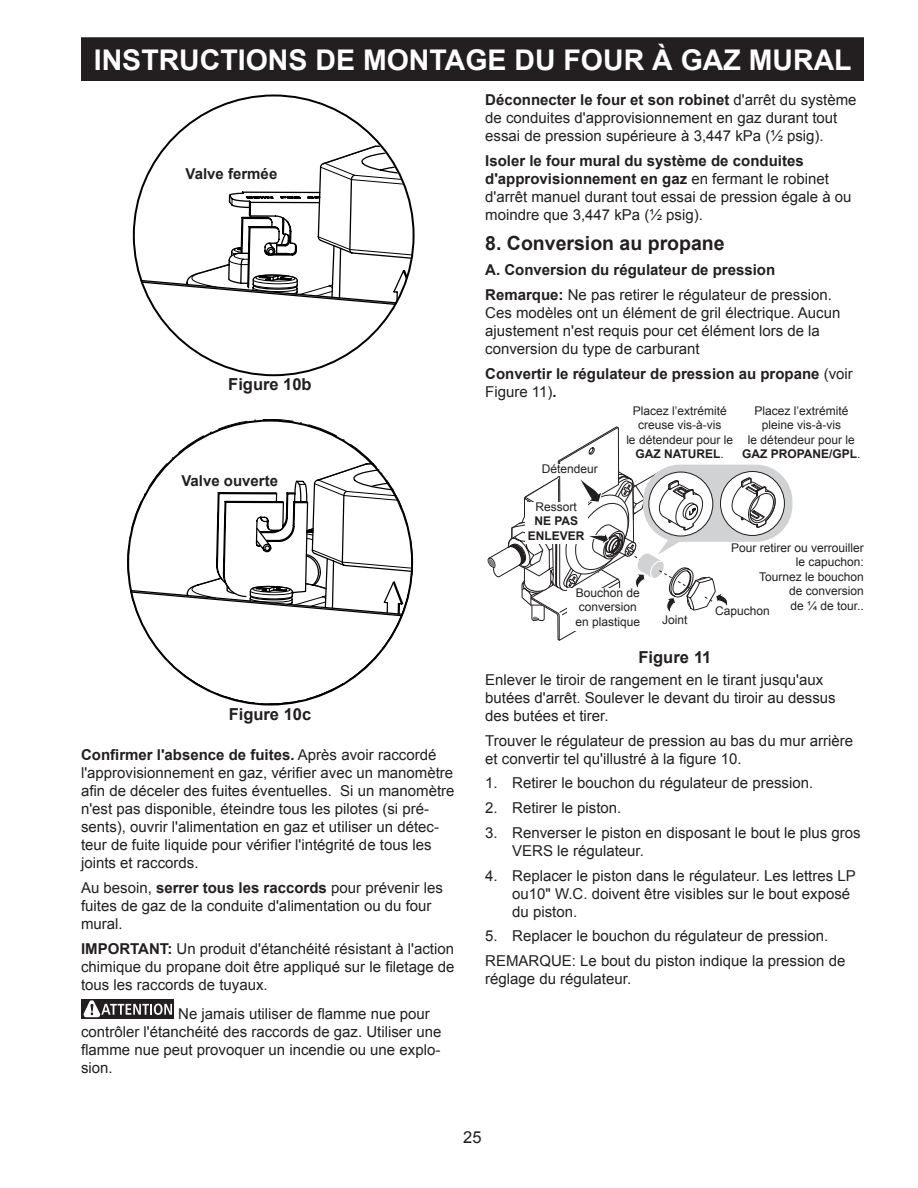
<style>
.page{position:relative;width:918px;height:1188px;background:#fff}
.page>*{position:absolute;margin:0;border:0;box-sizing:border-box;transform-origin:0 0}
.t1{font:700 28.5px "Arial";color:#fff}
.t2{font:700 19.5px "Arial";color:#231f20}
.t3{font:700 16.5px "Arial";color:#231f20}
.t4{font:16.5px "Arial";color:#231f20}
.t5{font:15px/18px "Arial";color:#231f20}
.t6{font:700 15px/24.8px "Arial";color:#231f20}
.t7{font:12px/14.4px "Arial";color:#231f20;text-align:center}
.t8{font:700 12px/14.4px "Arial";color:#231f20;text-align:center}
.s1{font-weight:700}
.s2{font-weight:400}
</style>
<div class="page">
<div style="left:82px;top:38px;width:781px;height:42px;background:#231f20"></div>
<div style="left:81px;top:37px;width:783px;height:44px;border:2px solid #231f20"></div>
<svg style="left:487px;top:426px;width:305px;height:215px"></svg>
<div style="left:81px;top:1000px;width:93px;height:19px;background:#231f20"></div>
<svg style="left:83px;top:1000px;width:89px;height:18px"></svg>
<svg style="left:134px;top:142px;width:279px;height:170px"></svg>
<svg style="left:127px;top:419px;width:245px;height:167px"></svg>
<svg style="left:129px;top:462px;width:284px;height:241px"></svg>
<div style="left:537px;top:464px;width:66px;height:12px;background:#fff"></div>
<div style="left:525px;top:502px;width:63px;height:42px;background:#fff"></div>
<div style="left:624px;top:403px;width:111px;height:59px;background:#fff"></div>
<div style="left:567px;top:588px;width:82px;height:43px;background:#fff"></div>
<div style="left:653px;top:615px;width:43px;height:11px;background:#fff"></div>
<div style="left:714px;top:606px;width:57px;height:9px;background:#fff"></div>
<div style="left:739px;top:402px;width:125px;height:59px;background:#fff"></div>
<h1 class="t1" style="left:94px;top:40px;width:759px">INSTRUCTIONS DE MONTAGE DU FOUR À GAZ MURAL</h1>
<p class="t6" style="left:186px;top:162px;width:93px">Valve fermée</p>
<p class="t3" style="left:228px;top:373px;width:85px">Figure 10b</p>
<p class="t6" style="left:181px;top:468px;width:98px">Valve ouverte</p>
<p class="t3" style="left:229px;top:704px;width:84px">Figure 10c</p>
<p class="t5" style="left:81px;top:746px;width:375px"><span class="s1">Confirmer l'absence de fuites.</span> Après avoir raccordé l'approvisionnement en gaz, vérifier avec un manomètre afin de déceler des fuites éventuelles. Si un manomètre n'est pas disponible, éteindre tous les pilotes (si pré&shy;sents), ouvrir l'alimentation en gaz et utiliser un détec&shy;teur de fuite liquide pour vérifier l'intégrité de tous les joints et raccords.</p>
<p class="t5" style="left:81px;top:879px;width:363px">Au besoin, <span class="s1">serrer tous les raccords</span> pour prévenir les fuites de gaz de la conduite d'alimentation ou du four mural.</p>
<p class="t5" style="left:81px;top:940px;width:375px;text-align:justify"><span class="s1">IMPORTANT:</span> Un produit d'étanchéité résistant à l'action chimique du propane doit être appliqué sur le filetage de tous les raccords de tuyaux.</p>
<p class="t5" style="left:81px;top:1005px;width:362px;text-indent:97px">Ne jamais utiliser de flamme nue pour contrôler l'étanchéité des raccords de gaz. Utiliser une flamme nue peut provoquer un incendie ou une explo&shy;sion.</p>
<p class="t5" style="left:485px;top:91px;width:373px"><span class="s1">Déconnecter le four et son robinet</span> d'arrêt du système de conduites d'approvisionnement en gaz durant tout essai de pression supérieure à 3,447 kPa (½ psig).</p>
<p class="t5" style="left:485px;top:152px;width:368px"><span class="s1">Isoler le four mural du système de conduites d'approvisionnement en gaz</span> en fermant le robinet d'arrêt manuel durant tout essai de pression égale à ou moindre que 3,447 kPa (½ psig).</p>
<h2 class="t2" style="left:485px;top:230px;width:241px">8. Conversion au propane</h2>
<p class="t6" style="left:485px;top:258px;width:348px">A. Conversion du régulateur de pression<br>Remarque: <span class="s2">Ne pas retirer le régulateur de pression.</span></p>
<p class="t5" style="left:485px;top:304px;width:357px">Ces modèles ont un élément de gril électrique. Aucun ajustement n'est requis pour cet élément lors de la conversion du type de carburant</p>
<p class="t6" style="left:485px;top:365px;width:369px;line-height:18px">Convertir le régulateur de pression au propane <span class="s2">(voir<br>Figure 11)</span>.</p>
<p class="t7" style="left:542px;top:462px;width:58px">Détendeur</p>
<p class="t7" style="left:536px;top:500px;width:43px">Ressort</p>
<p class="t8" style="left:528px;top:514px;width:58px">NE PAS<br>ENLEVER</p>
<p class="t7" style="left:626px;top:404px;width:108px">Placez l’extrémité creuse vis-à-vis<br>le détendeur pour le<br><span class="s1">GAZ NATUREL</span>.</p>
<p class="t7" style="left:742px;top:404px;width:120px">Placez l’extrémité pleine vis-à-vis<br>le détendeur pour le<br><span class="s1">GAZ PROPANE/GPL</span>.</p>
<p class="t7" style="left:576px;top:586px;width:66px;text-align:left">Bouchon de conversion en plastique</p>
<p class="t7" style="left:662px;top:613px;width:27px">Joint</p>
<p class="t7" style="left:731px;top:541px;width:134px;text-align:right">Pour retirer ou verrouiller le capuchon:<br>Tournez le bouchon<br>de conversion<br>de ¼ de tour..</p>
<p class="t7" style="left:715px;top:603px;width:56px">Capuchon</p>
<p class="t3" style="left:639px;top:646px;width:74px">Figure 11</p>
<p class="t5" style="left:485px;top:671px;width:352px">Enlever le tiroir de rangement en le tirant jusqu'aux butées d'arrêt. Soulever le devant du tiroir au dessus des butées et tirer.</p>
<p class="t5" style="left:485px;top:731px;width:369px">Trouver le régulateur de pression au bas du mur arrière et convertir tel qu'illustré à la figure 10.</p>
<p class="t5" style="left:485px;top:774px;width:329px">1. Retirer le bouchon du régulateur de pression.</p>
<p class="t5" style="left:485px;top:799px;width:138px">2. Retirer le piston.</p>
<p class="t5" style="left:512px;top:824px;width:350px;text-indent:-27px">3. Renverser le piston en disposant le bout le plus gros<br>VERS le régulateur.</p>
<p class="t5" style="left:512px;top:866px;width:345px;text-indent:-27px">4. Replacer le piston dans le régulateur. Les lettres LP ou10" W.C. doivent être visibles sur le bout exposé du piston.</p>
<p class="t5" style="left:485px;top:924px;width:362px;line-height:24.8px">5. Replacer le bouchon du régulateur de pression.<br>REMARQUE: Le bout du piston indique la pression de</p>
<p class="t5" style="left:485px;top:970px;width:147px">réglage du régulateur.</p>
<p class="t4" style="left:463px;top:1126px;width:20px">25</p>
</div>
